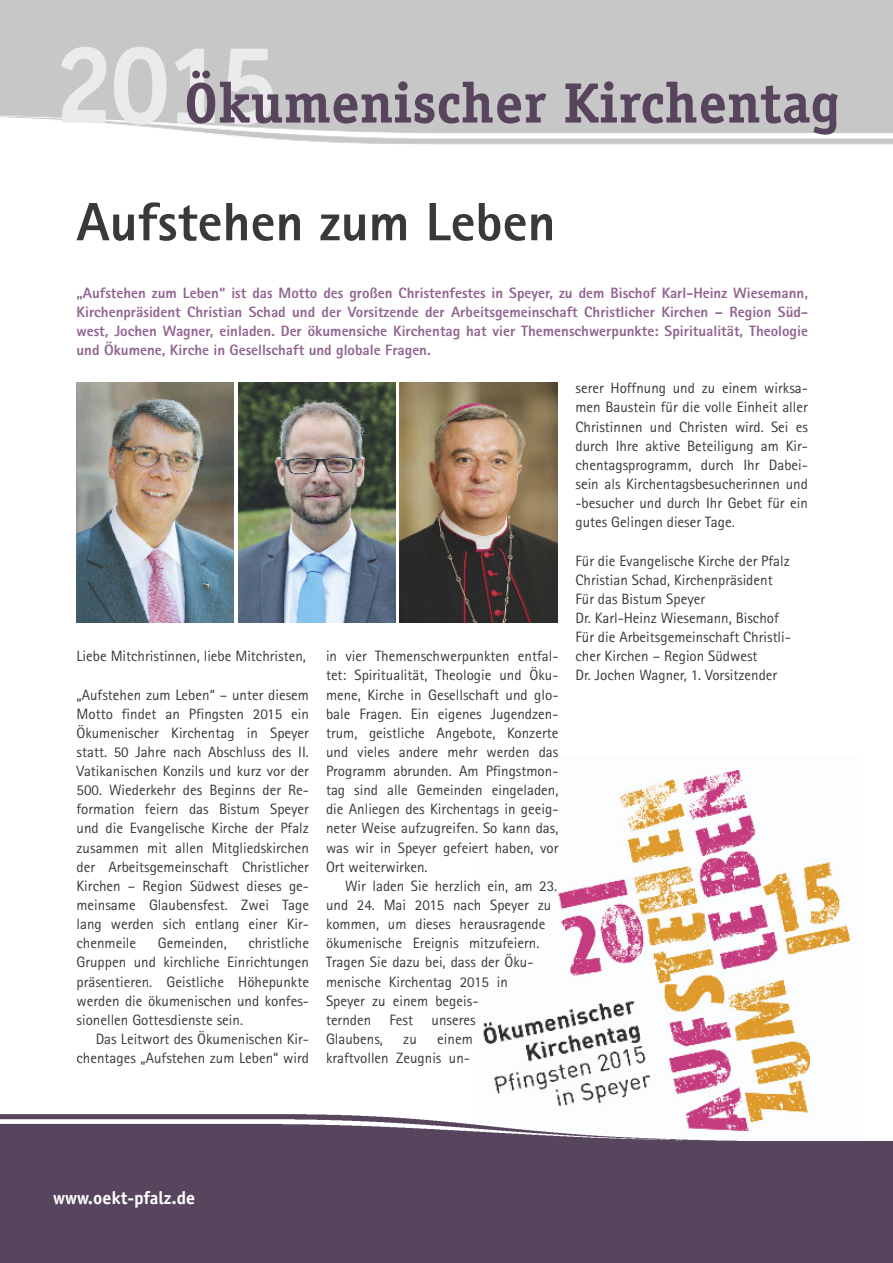
<style>
.page{position:relative;width:893px;height:1263px;background:#fff}
.page>*{position:absolute;margin:0;border:0;box-sizing:border-box;transform-origin:0 0}
.t1{font:700 57px "Officina Serif";color:#58455d}
.t2{font:800 54px "Rotis Sans Serif";color:#39383a}
.t3{font:700 18px "Officina Sans";color:#fff}
.t4{font:15px/19.2px "Rotis Sans Serif";color:#39383a;text-align:justify}
.t5{font:800 15px/19.2px "Rotis Sans Serif";color:#916490;text-align:justify}
.s1{font-size:111px;color:#ebebeb}
</style>
<div class="page">
<img style="left:483px;top:768px;width:368px;height:325px">
<img style="left:0;top:1093px;width:893px;height:170px">
<img style="left:77px;top:383px;width:157px;height:240px">
<img style="left:238px;top:383px;width:158px;height:240px">
<img style="left:400px;top:383px;width:157px;height:240px">
<h1 class="t1" style="left:53px;top:82px;width:788px"><span class="s1">201</span>Ök<span class="s1">5</span>umenischer Kirchentag</h1>
<h2 class="t2" style="left:77px;top:203px;width:481px">Aufstehen zum Leben</h2>
<p class="t5" style="left:77px;top:284px;width:733px">„Aufstehen zum Leben“ ist das Motto des großen Christenfestes in Speyer, zu dem Bischof Karl-Heinz Wiesemann, Kirchenpräsident Christian Schad und der Vorsitzende der Arbeitsgemeinschaft Christlicher Kirchen – Region Süd&shy;west, Jochen Wagner, einladen. Der ökumensiche Kirchentag hat vier Themenschwerpunkte: Spiritualität, Theologie und Ökumene, Kirche in Gesellschaft und globale Fragen.</p>
<p class="t4" style="left:77px;top:648px;width:231px">Liebe Mitchristinnen, liebe Mitchristen,</p>
<p class="t4" style="left:77px;top:686px;width:234px">„Aufstehen zum Leben“ – unter diesem Motto findet an Pfingsten 2015 ein Ökumenischer Kirchentag in Speyer statt. 50 Jahre nach Abschluss des II.<br>Vatikanischen Konzils und kurz vor der 500. Wiederkehr des Beginns der Re&shy;formation feiern das Bistum Speyer und die Evangelische Kirche der Pfalz zusammen mit allen Mitgliedskirchen der Arbeitsgemeinschaft Christlicher Kirchen – Region Südwest dieses ge&shy;meinsame Glaubensfest. Zwei Tage lang werden sich entlang einer Kir&shy;chenmeile</p>
<p class="t4" style="left:158px;top:935px;width:70px">Gemeinden,</p>
<p class="t4" style="left:77px;top:935px;width:234px;text-indent:172px">christliche Gruppen und kirchliche Einrichtungen präsentieren. Geistliche Höhepunkte werden die ökumenischen und konfes&shy;sionellen Gottesdienste sein.</p>
<p class="t4" style="left:77px;top:1031px;width:234px;text-align:right">Das Leitwort des Ökumenischen Kir&shy;chentages „Aufstehen zum Leben“ wird</p>
<p class="t4" style="left:326px;top:648px;width:234px">in vier Themenschwerpunkten entfal&shy;tet: Spiritualität, Theologie und Öku&shy;mene, Kirche in Gesellschaft und glo&shy;bale Fragen. Ein eigenes Jugendzen&shy;trum, geistliche Angebote, Konzerte und vieles andere mehr werden das Programm abrunden. Am Pfingstmon&shy;tag sind alle Gemeinden eingeladen, die Anliegen des Kirchentags in geeig&shy;neter Weise aufzugreifen. So kann das, was wir in Speyer gefeiert haben, vor Ort weiterwirken.</p>
<p class="t4" style="left:326px;top:878px;width:233px;text-align:left;text-indent:19px">Wir laden Sie herzlich ein, am 23. und 24. Mai 2015 nach Speyer zu kommen, um dieses herausragende ökumenische Ereignis mitzufeiern.<br>Tragen Sie dazu bei, dass der Öku&shy;menische Kirchentag 2015 in<br>Speyer zu einem begeis-<br>ternden Fest unseres<br>Glaubens,</p>
<p class="t4" style="left:326px;top:1031px;width:148px;text-align:right">einem<br>kraftvollen Zeugnis un-</p>
<p class="t4" style="left:403px;top:1031px;width:15px">zu</p>
<p class="t4" style="left:575px;top:380px;width:234px">serer Hoffnung und zu einem wirksa&shy;men Baustein für die volle Einheit aller Christinnen und Christen wird. Sei es durch Ihre aktive Beteiligung am Kir&shy;chentagsprogramm, durch Ihr Dabei&shy;sein als Kirchentagsbesucherinnen und -besucher und durch Ihr Gebet für ein gutes Gelingen dieser Tage.</p>
<p class="t4" style="left:575px;top:552px;width:217px;text-align:left">Für die Evangelische Kirche der Pfalz Christian Schad, Kirchenpräsident Für das Bistum Speyer<br>Dr. Karl-Heinz Wiesemann, Bischof Für die Arbeitsgemeinschaft Christli&shy;cher Kirchen – Region Südwest<br>Dr. Jochen Wagner, 1. Vorsitzender</p>
<p class="t3" style="left:53px;top:1191px;width:144px">www.oekt-pfalz.de</p>
</div>
